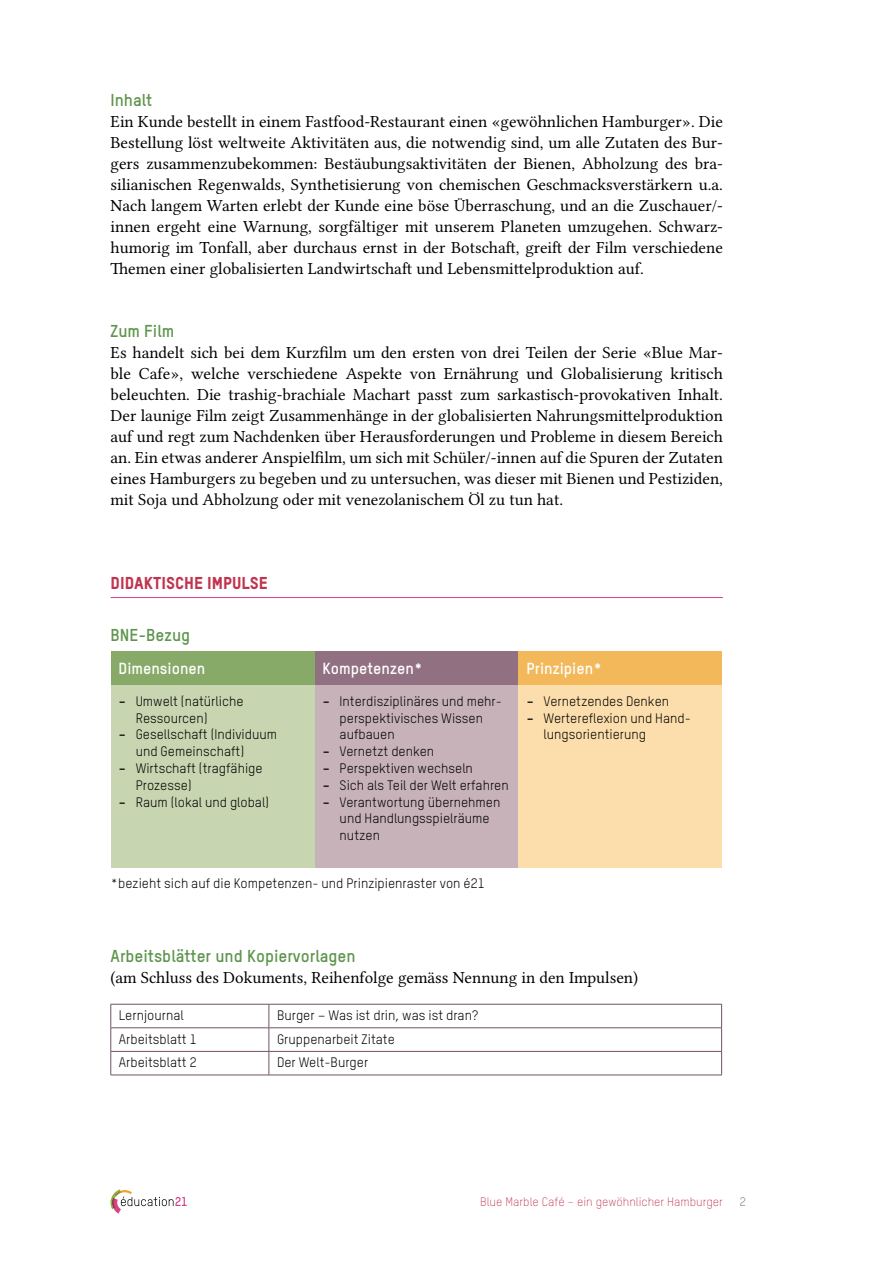
<style>
.page{position:relative;width:893px;height:1263px;background:#fff}
.page>*{position:absolute;margin:0;border:0;box-sizing:border-box;transform-origin:0 0}
.t1{font:16.95px/21px "Lin Libertine O";color:#000;text-align:justify}
.t2{font:700 16.95px "TSTARPRO";color:#5e954d}
.t3{font:16.95px "TSTARPRO Headline";color:#c0344f}
.t4{font:700 15.75px "TSTARPRO";color:#fff}
.t5{font:13.5px "TSTARPRO";color:#000}
.t6{font:300 12px "TSTARPRO";color:#c0344f}
.t7{font:300 12px "TSTARPRO";color:#735066}
.s1{font-weight:700}
</style>
<div class="page">
<svg style="left:111px;top:1189px;width:76px;height:24px"></svg>
<hr style="left:111px;top:597px;width:612px;height:1px;background:#d9408a">
<div style="left:111px;top:652px;width:203px;height:33px;background:#87aa68"></div>
<div style="left:314px;top:652px;width:204px;height:33px;background:#917081"></div>
<div style="left:518px;top:652px;width:204px;height:33px;background:#f3b85a"></div>
<div style="left:111px;top:685px;width:203px;height:182px;background:#c7d5b0"></div>
<div style="left:314px;top:685px;width:204px;height:182px;background:#c8b2ba"></div>
<div style="left:518px;top:685px;width:204px;height:182px;background:#fcdeac"></div>
<hr style="left:111px;top:1027px;width:158px;height:1px;background:#735066">
<hr style="left:269px;top:1027px;width:453px;height:1px;background:#735066">
<hr style="left:111px;top:1051px;width:158px;height:1px;background:#735066">
<hr style="left:269px;top:1051px;width:453px;height:1px;background:#735066">
<svg style="left:269px;top:1005px;width:1px;height:70px"></svg>
<hr style="left:111px;top:1004px;width:158px;height:1px;background:#735066">
<hr style="left:269px;top:1004px;width:453px;height:1px;background:#735066">
<svg style="left:111px;top:1004px;width:1px;height:71px"></svg>
<svg style="left:721px;top:1004px;width:1px;height:71px"></svg>
<hr style="left:111px;top:1075px;width:158px;height:1px;background:#735066">
<hr style="left:269px;top:1075px;width:453px;height:1px;background:#735066">
<p class="t2" style="left:111px;top:89px;width:43px">Inhalt</p>
<p class="t1" style="left:111px;top:109px;width:614px">Ein Kunde bestellt in einem Fastfood-Restaurant einen «gewöhnlichen Hamburger». Die Bestellung löst weltweite Aktivitäten aus, die notwendig sind, um alle Zutaten des Bur&shy;gers zusammenzubekommen: Bestäubungsaktivitäten der Bienen, Abholzung des bra&shy;silianischen Regenwalds, Synthetisierung von chemischen Geschmacksverstärkern u.a.<br>Nach langem Warten erlebt der Kunde eine böse Überraschung, und an die Zuschauer/- innen ergeht eine Warnung, sorgfältiger mit unserem Planeten umzugehen. Schwarz&shy;humorig im Tonfall, aber durchaus ernst in der Botschaft, greift der Film verschiedene Themen einer globalisierten Landwirtschaft und Lebensmittelproduktion auf.</p>
<p class="t2" style="left:111px;top:320px;width:65px">Zum Film</p>
<p class="t1" style="left:111px;top:340px;width:614px">Es handelt sich bei dem Kurzfilm um den ersten von drei Teilen der Serie «Blue Mar&shy;ble Cafe», welche verschiedene Aspekte von Ernährung und Globalisierung kritisch beleuchten. Die trashig-brachiale Machart passt zum sarkastisch-provokativen Inhalt.<br>Der launige Film zeigt Zusammenhänge in der globalisierten Nahrungsmittelproduktion auf und regt zum Nachdenken über Herausforderungen und Probleme in diesem Bereich an. Ein etwas anderer Anspielfilm, um sich mit Schüler/-innen auf die Spuren der Zutaten eines Hamburgers zu begeben und zu untersuchen, was dieser mit Bienen und Pestiziden, mit Soja und Abholzung oder mit venezolanischem Öl zu tun hat.</p>
<p class="t3" style="left:111px;top:572px;width:159px">DIDAKTISCHE IMPULSE</p>
<p class="t2" style="left:111px;top:624px;width:81px">BNE-Bezug</p>
<p class="t4" style="left:119px;top:659px;width:88px">Dimensionen</p>
<p class="t4" style="left:323px;top:659px;width:102px">Kompetenzen*</p>
<p class="t4" style="left:527px;top:659px;width:77px">Prinzipien*</p>
<p class="t5" style="left:119px;top:693px;width:126px"><span class="s1">−</span> Umwelt (natürliche</p>
<p class="t5" style="left:136px;top:710px;width:73px">Ressourcen)</p>
<p class="t5" style="left:119px;top:726px;width:160px"><span class="s1">−</span> Gesellschaft (Individuum</p>
<p class="t5" style="left:136px;top:743px;width:110px">und Gemeinschaft)</p>
<p class="t5" style="left:119px;top:760px;width:145px"><span class="s1">−</span> Wirtschaft (tragfähige</p>
<p class="t5" style="left:136px;top:777px;width:58px">Prozesse)</p>
<p class="t5" style="left:119px;top:794px;width:152px"><span class="s1">−</span> Raum (lokal und global)</p>
<p class="t5" style="left:323px;top:693px;width:181px"><span class="s1">−</span> Interdisziplinäres und mehr-</p>
<p class="t5" style="left:340px;top:710px;width:145px">perspektivisches Wissen</p>
<p class="t5" style="left:340px;top:726px;width:57px">aufbauen</p>
<p class="t5" style="left:323px;top:743px;width:113px"><span class="s1">−</span> Vernetzt denken</p>
<p class="t5" style="left:323px;top:760px;width:152px"><span class="s1">−</span> Perspektiven wechseln</p>
<p class="t5" style="left:323px;top:777px;width:188px"><span class="s1">−</span> Sich als Teil der Welt erfahren</p>
<p class="t5" style="left:323px;top:794px;width:179px"><span class="s1">−</span> Verantwortung übernehmen</p>
<p class="t5" style="left:340px;top:810px;width:151px">und Handlungsspielräume</p>
<p class="t5" style="left:340px;top:827px;width:42px">nutzen</p>
<p class="t5" style="left:527px;top:693px;width:144px"><span class="s1">−</span> Vernetzendes Denken</p>
<p class="t5" style="left:527px;top:710px;width:166px"><span class="s1">−</span> Wertereflexion und Hand-</p>
<p class="t5" style="left:544px;top:726px;width:104px">lungsorientierung</p>
<p class="t5" style="left:111px;top:875px;width:376px">*bezieht sich auf die Kompetenzen- und Prinzipienraster von é21</p>
<p class="t2" style="left:111px;top:945px;width:247px">Arbeitsblätter und Kopiervorlagen</p>
<p class="t1" style="left:111px;top:965px;width:529px">(am Schluss des Dokuments, Reihenfolge gemäss Nennung in den Impulsen)</p>
<p class="t5" style="left:119px;top:1007px;width:66px">Lernjournal</p>
<p class="t5" style="left:277px;top:1007px;width:203px">Burger – Was ist drin, was ist dran?</p>
<p class="t5" style="left:119px;top:1030px;width:79px">Arbeitsblatt 1</p>
<p class="t5" style="left:277px;top:1030px;width:119px">Gruppenarbeit Zitate</p>
<p class="t5" style="left:119px;top:1054px;width:79px">Arbeitsblatt 2</p>
<p class="t5" style="left:277px;top:1054px;width:93px">Der Welt-Burger</p>
<p class="t6" style="left:480px;top:1195px;width:244px">Blue Marble Café – ein gewöhnlicher Hamburger</p>
<p class="t7" style="left:740px;top:1195px;width:8px">2</p>
</div>
